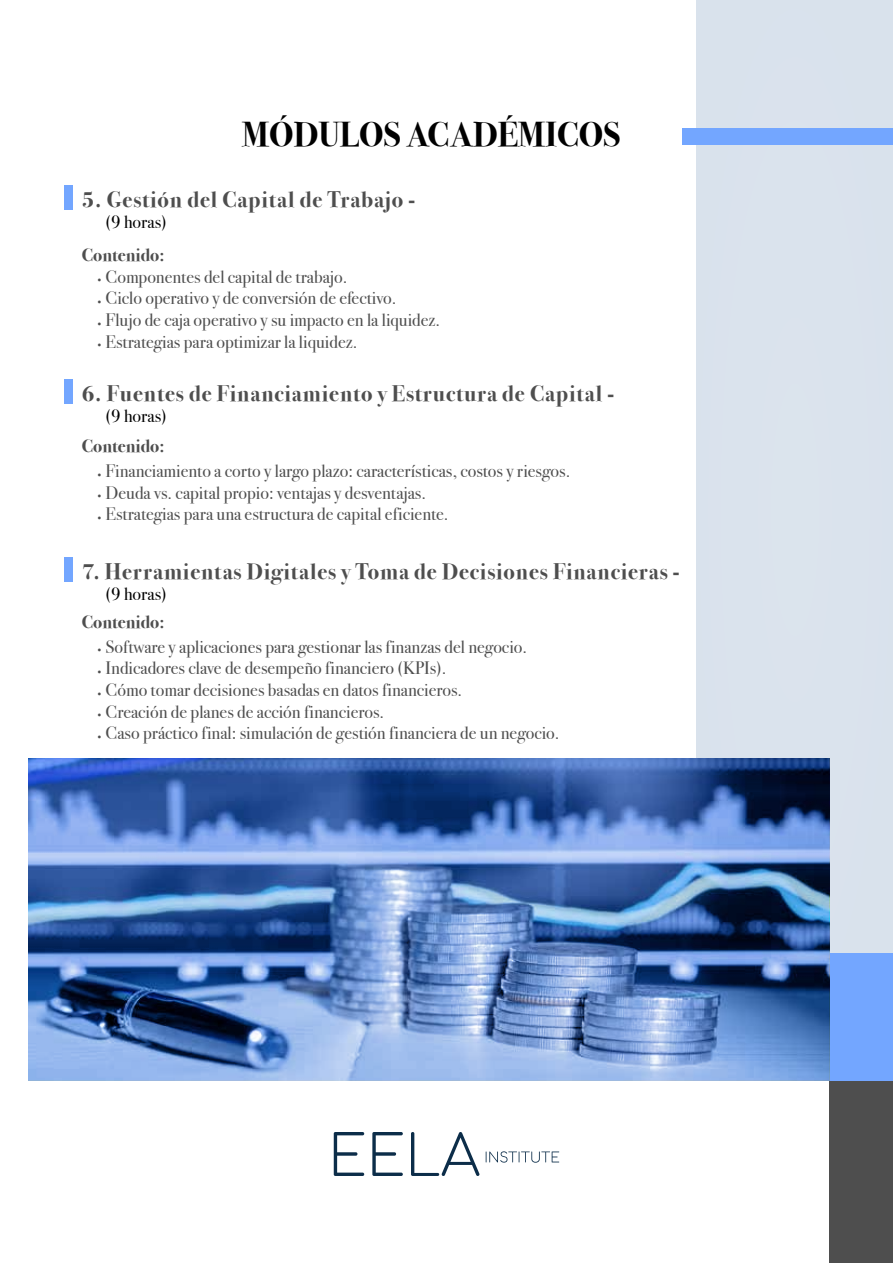
<style>
.page{position:relative;width:893px;height:1263px;background:#fff}
.page>*{position:absolute;margin:0;border:0;box-sizing:border-box;transform-origin:0 0}
.t1{font:34.5px "Bodoni Svty Two ITCTT Bold";color:#000}
.t2{font:22.5px "Bodoni Svty Two ITCTT Bold";letter-spacing:.04em;color:#4e4e4e}
.t3{font:18px/21.6px "Bodoni Svty Two ITCTT Book";color:#4e4e4e}
.t4{font:18px "Bodoni Svty Two ITCTT Bold";color:#4e4e4e}
.t5{font:18px "Bodoni Svty Two ITCTT Book";color:#000}
.t6{font:18px/21.6px "Montserrat";color:#4e4e4e;text-align:justify}
</style>
<div class="page">
<div style="left:697px;top:0;width:195px;height:1020px;background:#dae3ed"></div>
<div style="left:682px;top:128px;width:211px;height:16px;background:#73a6ff"></div>
<div style="left:830px;top:953px;width:63px;height:310px;background:#4e4e4e"></div>
<div style="left:830px;top:953px;width:63px;height:127px;background:#73a6ff"></div>
<svg style="left:334px;top:1132px;width:30px;height:44px"></svg>
<svg style="left:372px;top:1132px;width:31px;height:44px"></svg>
<svg style="left:411px;top:1132px;width:68px;height:44px"></svg>
<svg style="left:486px;top:1151px;width:73px;height:12px"></svg>
<div style="left:64px;top:185px;width:8px;height:25px;background:#73a6ff"></div>
<div style="left:64px;top:379px;width:8px;height:25px;background:#73a6ff"></div>
<div style="left:682px;top:1015px;width:211px;height:10px;background:#73a6ff"></div>
<div style="left:64px;top:557px;width:8px;height:25px;background:#73a6ff"></div>
<svg style="left:28px;top:759px;width:801px;height:321px;background:#587bb7"></svg>
<h1 class="t1" style="left:242px;top:114px;width:380px">MÓDULOS ACADÉMICOS</h1>
<p class="t2" style="left:82px;top:186px;width:335px">5. Gestión del Capital de Trabajo -</p>
<p class="t5" style="left:106px;top:211px;width:63px">(9 horas)</p>
<p class="t3" style="left:106px;top:266px;width:336px">Componentes del capital de trabajo.<br>Ciclo operativo y de conversión de efectivo.<br>Flujo de caja operativo y su impacto en la liquidez.<br>Estrategias para optimizar la liquidez.</p>
<p class="t4" style="left:82px;top:244px;width:84px">Contenido:</p>
<p class="t6" style="left:97px;top:267px;width:7px">• • • •</p>
<p class="t2" style="left:82px;top:380px;width:534px">6. Fuentes de Financiamiento y Estructura de Capital -</p>
<p class="t5" style="left:106px;top:405px;width:63px">(9 horas)</p>
<p class="t3" style="left:106px;top:460px;width:466px">Financiamiento a corto y largo plazo: características, costos y riesgos.<br>Deuda vs. capital propio: ventajas y desventajas.<br>Estrategias para una estructura de capital eficiente.</p>
<p class="t4" style="left:82px;top:436px;width:84px">Contenido:</p>
<p class="t6" style="left:97px;top:462px;width:7px">• • •</p>
<p class="t2" style="left:82px;top:558px;width:599px">7. Herramientas Digitales y Toma de Decisiones Financieras -</p>
<p class="t5" style="left:106px;top:583px;width:63px">(9 horas)</p>
<p class="t3" style="left:106px;top:636px;width:455px">Software y aplicaciones para gestionar las finanzas del negocio.<br>Indicadores clave de desempeño financiero (KPIs).<br>Cómo tomar decisiones basadas en datos financieros.<br>Creación de planes de acción financieros.<br>Caso práctico final: simulación de gestión financiera de un negocio.</p>
<p class="t4" style="left:82px;top:611px;width:84px">Contenido:</p>
<p class="t6" style="left:97px;top:637px;width:7px">• • • • •</p>
</div>
